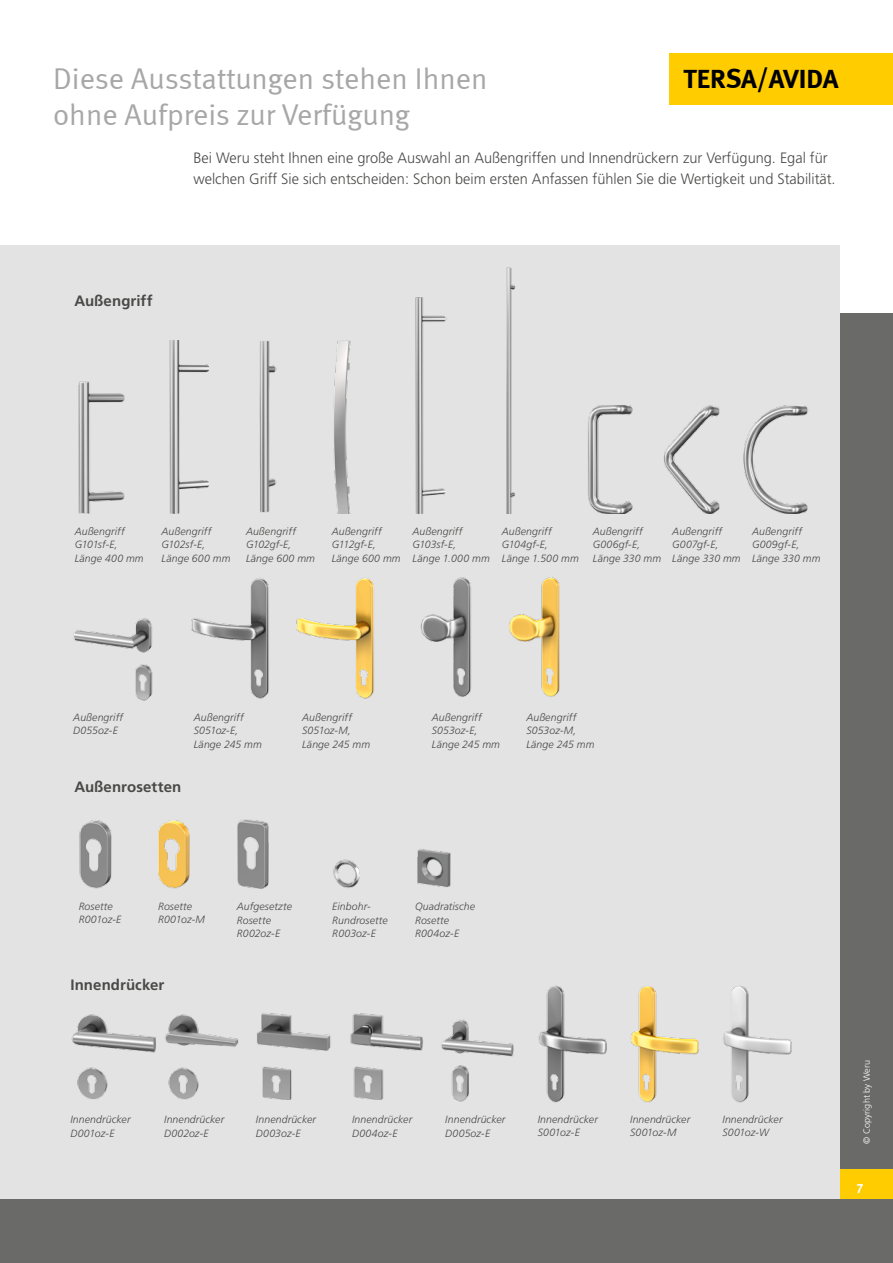
<style>
.page{position:relative;width:893px;height:1263px;background:#fff}
.page>*{position:absolute;margin:0;border:0;box-sizing:border-box;transform-origin:0 0}
.t1{font:30px/36px "Meta Normal";color:#a7a7a8}
.t2{font:700 27px "Meta";color:#000}
.t3{font:300 15px/21px "Frutiger";color:#494948}
.t4{font:700 15px "Frutiger";letter-spacing:.005em;color:#494948}
.t5{font:700 13.5px "Meta";color:#fff}
.t6{font:italic 300 10.5px/13.5px "Frutiger";letter-spacing:.01em;color:#494948}
.t7{font:300 9px "Frutiger";letter-spacing:.015em;color:#fff}
</style>
<div class="page">
<div style="left:0;top:314px;width:893px;height:949px;background:#6a6a69"></div>
<div style="left:840px;top:1169px;width:53px;height:30px;background:#fc0"></div>
<div style="left:0;top:246px;width:840px;height:953px;background:#e3e3e3"></div>
<img style="left:417px;top:849px;width:34px;height:38px">
<img style="left:78px;top:381px;width:47px;height:132px">
<img style="left:169px;top:340px;width:40px;height:173px">
<img style="left:588px;top:405px;width:45px;height:109px">
<img style="left:664px;top:406px;width:56px;height:108px">
<img style="left:743px;top:406px;width:65px;height:108px">
<img style="left:74px;top:618px;width:79px;height:82px">
<img style="left:191px;top:578px;width:78px;height:121px">
<img style="left:296px;top:578px;width:78px;height:121px">
<img style="left:420px;top:577px;width:51px;height:120px">
<img style="left:509px;top:577px;width:51px;height:120px">
<img style="left:79px;top:820px;width:33px;height:69px">
<img style="left:158px;top:820px;width:32px;height:69px">
<img style="left:237px;top:819px;width:32px;height:70px">
<img style="left:333px;top:859px;width:27px;height:29px">
<img style="left:71px;top:1014px;width:85px;height:86px">
<img style="left:165px;top:1014px;width:74px;height:86px">
<img style="left:257px;top:1013px;width:74px;height:87px">
<img style="left:350px;top:1013px;width:73px;height:87px">
<img style="left:538px;top:985px;width:69px;height:118px">
<img style="left:631px;top:986px;width:68px;height:117px">
<img style="left:723px;top:986px;width:69px;height:117px">
<img style="left:441px;top:1019px;width:73px;height:83px">
<img style="left:506px;top:268px;width:10px;height:246px">
<img style="left:416px;top:298px;width:31px;height:216px">
<img style="left:334px;top:340px;width:17px;height:174px">
<div style="left:670px;top:53px;width:223px;height:51px;background:#fc0"></div>
<img style="left:259px;top:341px;width:18px;height:172px">
<h1 class="t1" style="left:53px;top:60px;width:436px">Diese Ausstattungen stehen Ihnen ohne Aufpreis zur Verfügung</h1>
<h3 class="t3" style="left:193px;top:147px;width:644px">Bei Weru steht Ihnen eine große Auswahl an Außengriffen und Innendrückern zur Verfügung. Egal für welchen Griff Sie sich entscheiden: Schon beim ersten Anfassen fühlen Sie die Wertigkeit und Stabilität.</h3>
<h2 class="t2" style="left:684px;top:63px;width:157px">TERSA/AVIDA</h2>
<h3 class="t4" style="left:74px;top:292px;width:80px">Außengriff</h3>
<p class="t6" style="left:75px;top:524px;width:70px">Außengriff<br>G101sf-E,<br>Länge 400 mm</p>
<p class="t6" style="left:162px;top:524px;width:70px">Außengriff<br>G102sf-E,<br>Länge 600 mm</p>
<p class="t6" style="left:246px;top:524px;width:70px">Außengriff<br>G102gf-E,<br>Länge 600 mm</p>
<p class="t6" style="left:332px;top:524px;width:70px">Außengriff<br>G112gf-E,<br>Länge 600 mm</p>
<p class="t6" style="left:412px;top:524px;width:79px">Außengriff<br>G103sf-E,<br>Länge 1.000 mm</p>
<p class="t6" style="left:502px;top:524px;width:78px">Außengriff<br>G104gf-E,<br>Länge 1.500 mm</p>
<p class="t6" style="left:593px;top:524px;width:70px">Außengriff<br>G006gf-E,<br>Länge 330 mm</p>
<p class="t6" style="left:672px;top:524px;width:70px">Außengriff<br>G007gf-E,<br>Länge 330 mm</p>
<p class="t6" style="left:752px;top:524px;width:70px">Außengriff<br>G009gf-E,<br>Länge 330 mm</p>
<p class="t6" style="left:73px;top:710px;width:51px">Außengriff<br>D055oz-E</p>
<h3 class="t4" style="left:74px;top:778px;width:108px">Außenrosetten</h3>
<p class="t6" style="left:194px;top:710px;width:70px">Außengriff<br>S051oz-E,<br>Länge 245 mm</p>
<p class="t6" style="left:302px;top:710px;width:70px">Außengriff<br>S051oz-M,<br>Länge 245 mm</p>
<p class="t6" style="left:432px;top:710px;width:70px">Außengriff<br>S053oz-E,<br>Länge 245 mm</p>
<p class="t6" style="left:526px;top:710px;width:70px">Außengriff<br>S053oz-M,<br>Länge 245 mm</p>
<p class="t6" style="left:79px;top:899px;width:44px">Rosette<br>R001oz-E</p>
<p class="t6" style="left:237px;top:900px;width:57px">Aufgesetzte<br>Rosette<br>R002oz-E</p>
<p class="t6" style="left:158px;top:899px;width:48px">Rosette<br>R001oz-M</p>
<p class="t6" style="left:332px;top:900px;width:57px">Einbohr-<br>Rundrosette<br>R003oz-E</p>
<p class="t6" style="left:415px;top:900px;width:61px">Quadratische<br>Rosette<br>R004oz-E</p>
<h3 class="t4" style="left:70px;top:976px;width:95px">Innendrücker</h3>
<p class="t6" style="left:164px;top:1113px;width:62px">Innendrücker<br>D002oz-E</p>
<p class="t6" style="left:256px;top:1113px;width:62px">Innendrücker<br>D003oz-E</p>
<p class="t6" style="left:70px;top:1113px;width:62px">Innendrücker<br>D001oz-E</p>
<p class="t6" style="left:352px;top:1113px;width:62px">Innendrücker<br>D004oz-E</p>
<p class="t6" style="left:445px;top:1113px;width:62px">Innendrücker<br>D005oz-E</p>
<p class="t6" style="left:538px;top:1112px;width:62px">Innendrücker<br>S001oz-E</p>
<p class="t6" style="left:630px;top:1112px;width:62px">Innendrücker<br>S001oz-M</p>
<p class="t6" style="left:722px;top:1112px;width:62px">Innendrücker<br>S001oz-W</p>
<p class="t7" style="left:862px;top:1144px;width:86px;rotate:-90deg">© Copyright by Weru</p>
<p class="t5" style="left:857px;top:1178px;width:8px">7</p>
</div>
